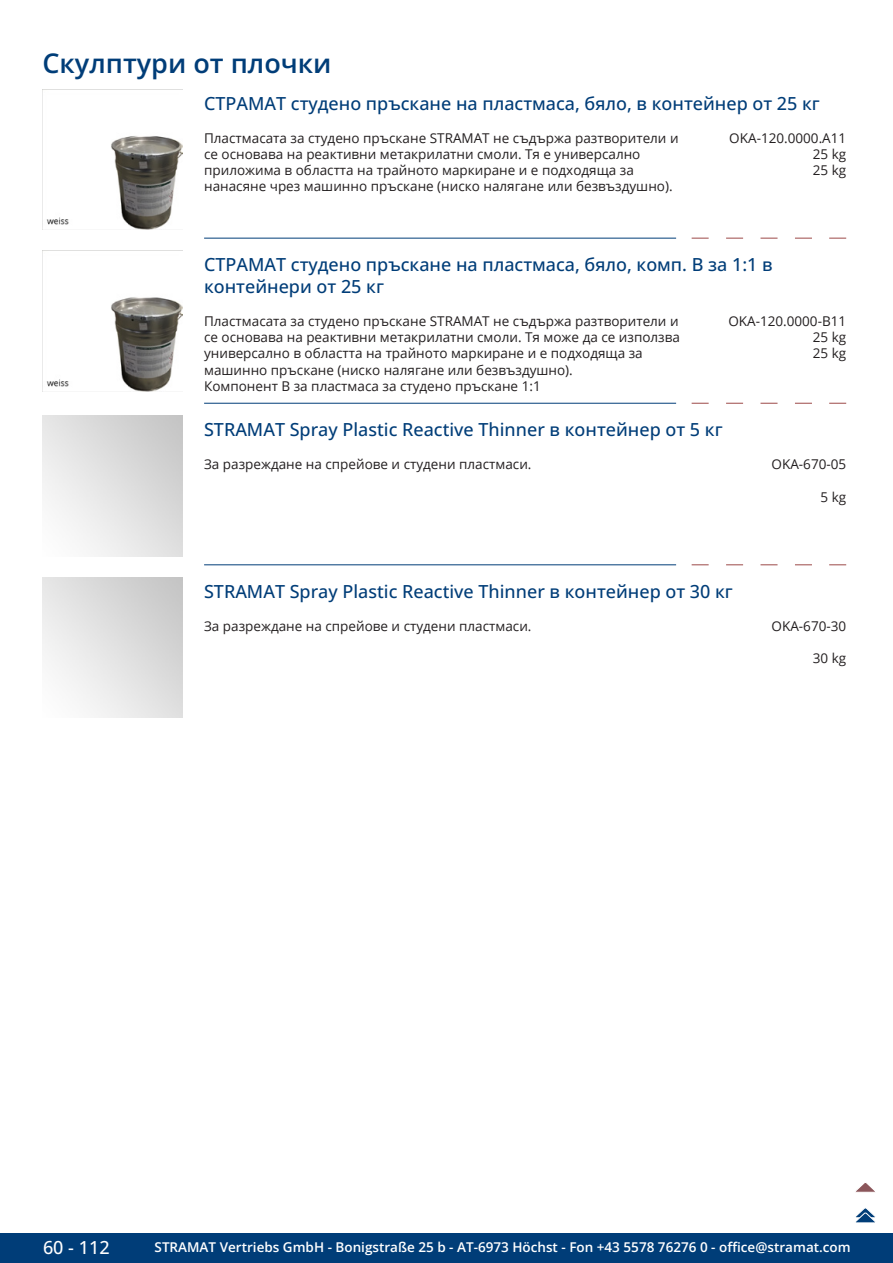
<style>
.page{position:relative;width:893px;height:1263px;background:#fff}
.page>*{position:absolute;margin:0;border:0;box-sizing:border-box;transform-origin:0 0}
.GruppeName{font:600 27px "Open Sans";color:#003d78}
.ArtikelName{font:500 18px/21.6px "Open Sans";color:#003d78}
.t1{font:500 18px "Open Sans";color:#fff}
.Beschreibung{font:13.5px/16.2px "Open Sans";color:#231f20}
.t2{font:600 13.5px "Open Sans";color:#fff}
.ArtikelNummer{font:13.5px "Open Sans";color:#231f20}
</style>
<div class="page">
<div style="left:0;top:1233px;width:893px;height:30px;background:#003d78"></div>
<img style="left:43px;top:89px;width:140px;height:141px">
<img style="left:46px;top:297px;width:137px;height:94px">
<svg style="left:692px;top:238px;width:17px;height:1px"></svg>
<svg style="left:726px;top:238px;width:17px;height:1px"></svg>
<svg style="left:760px;top:238px;width:17px;height:1px"></svg>
<svg style="left:795px;top:238px;width:17px;height:1px"></svg>
<svg style="left:829px;top:238px;width:17px;height:1px"></svg>
<hr style="left:204px;top:238px;width:472px;height:1px;background:#003d78">
<svg style="left:692px;top:403px;width:17px;height:1px"></svg>
<svg style="left:726px;top:403px;width:17px;height:1px"></svg>
<svg style="left:760px;top:403px;width:17px;height:1px"></svg>
<svg style="left:795px;top:403px;width:17px;height:1px"></svg>
<svg style="left:829px;top:403px;width:17px;height:1px"></svg>
<hr style="left:204px;top:403px;width:472px;height:1px;background:#003d78">
<svg style="left:692px;top:564px;width:17px;height:1px"></svg>
<svg style="left:726px;top:564px;width:17px;height:1px"></svg>
<svg style="left:760px;top:564px;width:17px;height:1px"></svg>
<svg style="left:795px;top:564px;width:17px;height:1px"></svg>
<svg style="left:829px;top:564px;width:17px;height:1px"></svg>
<hr style="left:204px;top:564px;width:472px;height:1px;background:#003d78">
<svg style="left:856px;top:1183px;width:19px;height:9px"></svg>
<svg style="left:855px;top:1208px;width:21px;height:15px"></svg>
<p class="GruppeName" style="left:43px;top:44px;width:291px">Скулптури от плочки</p>
<p class="ArtikelName" style="left:204px;top:92px;width:617px">СТРАМАТ студено пръскане на пластмаса, бяло, в контейнер от 25 кг</p>
<p class="Beschreibung" style="left:204px;top:129px;width:476px">Пластмасата за студено пръскане STRAMAT не съдържа разтворители и се основава на реактивни метакрилатни смоли. Тя е универсално приложима в областта на трайното маркиране и е подходяща за нанасяне чрез машинно пръскане (ниско налягане или безвъздушно).</p>
<p class="ArtikelNummer" style="left:729px;top:128px;width:118px">OKA-120.0000.A11</p>
<p class="ArtikelNummer" style="left:813px;top:145px;width:35px">25 kg</p>
<p class="ArtikelNummer" style="left:813px;top:161px;width:35px">25 kg</p>
<p class="ArtikelName" style="left:204px;top:253px;width:570px">СТРАМАТ студено пръскане на пластмаса, бяло, комп. В за 1:1 в контейнери от 25 кг</p>
<p class="Beschreibung" style="left:204px;top:313px;width:477px">Пластмасата за студено пръскане STRAMAT не съдържа разтворители и се основава на реактивни метакрилатни смоли. Тя може да се използва универсално в областта на трайното маркиране и е подходяща за машинно пръскане (ниско налягане или безвъздушно).<br>Компонент В за пластмаса за студено пръскане 1:1</p>
<p class="ArtikelNummer" style="left:728px;top:312px;width:119px">OKA-120.0000-B11</p>
<p class="ArtikelNummer" style="left:813px;top:328px;width:35px">25 kg</p>
<p class="ArtikelNummer" style="left:813px;top:344px;width:35px">25 kg</p>
<p class="ArtikelName" style="left:204px;top:418px;width:520px">STRAMAT Spray Plastic Reactive Thinner в контейнер от 5 кг</p>
<p class="Beschreibung" style="left:204px;top:456px;width:329px">За разреждане на спрейове и студени пластмаси.</p>
<p class="ArtikelNummer" style="left:772px;top:455px;width:76px">OKA-670-05</p>
<p class="ArtikelNummer" style="left:820px;top:488px;width:27px">5 kg</p>
<p class="ArtikelName" style="left:204px;top:580px;width:530px">STRAMAT Spray Plastic Reactive Thinner в контейнер от 30 кг</p>
<p class="Beschreibung" style="left:204px;top:618px;width:329px">За разреждане на спрейове и студени пластмаси.</p>
<p class="ArtikelNummer" style="left:772px;top:617px;width:76px">OKA-670-30</p>
<p class="ArtikelNummer" style="left:813px;top:649px;width:35px">30 kg</p>
<h2 class="t1" style="left:43px;top:1234px;width:68px">60 - 112</h2>
<p class="t2" style="left:155px;top:1238px;width:698px">STRAMAT Vertriebs GmbH - Bonigstraße 25 b - AT-6973 Höchst - Fon +43 5578 76276 0 - office@stramat.com</p>
</div>
